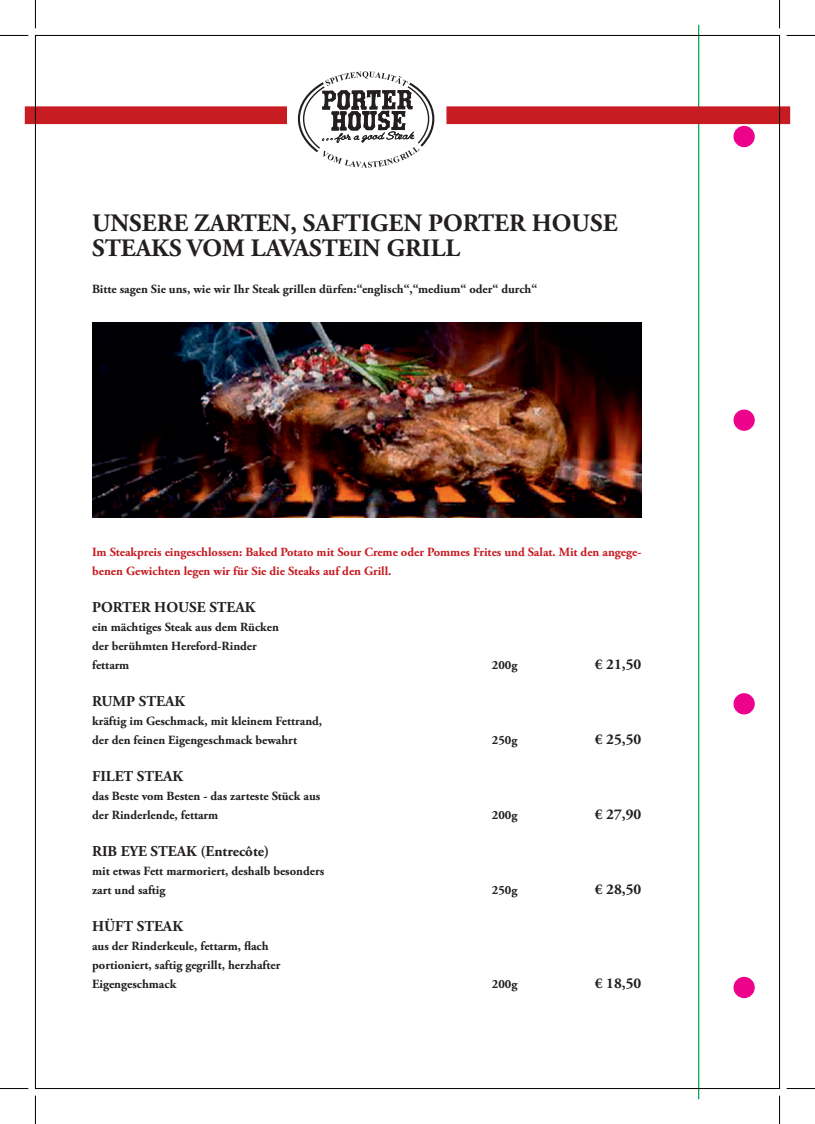
<style>
.page{position:relative;width:815px;height:1124px;background:#fff}
.page>*{position:absolute;margin:0;border:0;box-sizing:border-box;transform-origin:0 0}
.t1{font:700 25px/25px "Adobe Garamond Pro";color:#231f20}
.t2{font:700 15px "Adobe Garamond Pro";color:#231f20}
.t3{font:700 12.5px/18.8px "Adobe Garamond Pro";color:#231f20}
.t4{font:700 12.5px/18.8px "Adobe Garamond Pro";color:#c61c22}
</style>
<div class="page">
<div style="left:734px;top:126px;width:20px;height:20px;background:#ed028c;border-radius:50%"></div>
<div style="left:733px;top:126px;width:22px;height:21px;border:1px solid #ed028c;border-radius:50%"></div>
<div style="left:734px;top:410px;width:20px;height:20px;background:#ed028c;border-radius:50%"></div>
<div style="left:733px;top:409px;width:22px;height:22px;border:1px solid #ed028c;border-radius:50%"></div>
<div style="left:734px;top:693px;width:20px;height:20px;background:#ed028c;border-radius:50%"></div>
<div style="left:733px;top:693px;width:22px;height:21px;border:1px solid #ed028c;border-radius:50%"></div>
<div style="left:734px;top:977px;width:20px;height:20px;background:#ed028c;border-radius:50%"></div>
<div style="left:733px;top:976px;width:22px;height:21px;border:1px solid #ed028c;border-radius:50%"></div>
<hr style="left:698px;top:25px;width:1px;height:1073px;background:#00a54f">
<div style="left:25px;top:106px;width:262px;height:18px;background:#c61c22;border:1px solid #c61c22"></div>
<div style="left:446px;top:106px;width:344px;height:18px;background:#c61c22;border:1px solid #c61c22"></div>
<svg style="left:298px;top:71px;width:136px;height:97px"></svg>
<img style="left:92px;top:322px;width:549px;height:195px">
<svg style="left:0;top:1088px;width:28px;height:1px"></svg>
<svg style="left:0;top:35px;width:28px;height:1px"></svg>
<svg style="left:787px;top:1088px;width:28px;height:1px"></svg>
<svg style="left:787px;top:35px;width:28px;height:1px"></svg>
<svg style="left:35px;top:1095px;width:1px;height:28px"></svg>
<svg style="left:779px;top:1095px;width:1px;height:28px"></svg>
<svg style="left:35px;top:0;width:1px;height:28px"></svg>
<svg style="left:779px;top:0;width:1px;height:28px"></svg>
<h1 class="t1" style="left:92px;top:211px;width:527px">UNSERE ZARTEN, SAFTIGEN PORTER HOUSE<br>STEAKS VOM LAVASTEIN GRILL</h1>
<p class="t3" style="left:92px;top:280px;width:447px">Bitte sagen Sie uns, wie wir Ihr Steak grillen dürfen:“englisch“,“medium“ oder“ durch“</p>
<p class="t4" style="left:92px;top:543px;width:551px">Im Steakpreis eingeschlossen: Baked Potato mit Sour Creme oder Pommes Frites und Salat. Mit den angege&shy;benen Gewichten legen wir für Sie die Steaks auf den Grill.</p>
<p class="t2" style="left:92px;top:598px;width:165px">PORTER HOUSE STEAK</p>
<p class="t3" style="left:92px;top:618px;width:188px">ein mächtiges Steak aus dem Rücken der berühmten Hereford-Rinder fettarm</p>
<p class="t3" style="left:492px;top:655px;width:27px">200g</p>
<p class="t2" style="left:595px;top:655px;width:48px">€ 21,50</p>
<p class="t2" style="left:92px;top:692px;width:95px">RUMP STEAK</p>
<p class="t3" style="left:92px;top:711px;width:232px">kräftig im Geschmack, mit kleinem Fettrand, der den feinen Eigengeschmack bewahrt</p>
<p class="t2" style="left:92px;top:767px;width:92px">FILET STEAK</p>
<p class="t3" style="left:92px;top:786px;width:230px">das Beste vom Besten - das zarteste Stück aus der Rinderlende, fettarm</p>
<p class="t2" style="left:92px;top:842px;width:179px">RIB EYE STEAK (Entrecôte)</p>
<p class="t3" style="left:92px;top:861px;width:234px">mit etwas Fett marmoriert, deshalb besonders zart und saftig</p>
<p class="t2" style="left:92px;top:917px;width:92px">HÜFT STEAK</p>
<p class="t3" style="left:92px;top:936px;width:190px">aus der Rinderkeule, fettarm, flach portioniert, saftig gegrillt, herzhafter<br>Eigengeschmack</p>
<p class="t3" style="left:492px;top:730px;width:27px">250g</p>
<p class="t2" style="left:595px;top:730px;width:48px">€ 25,50</p>
<p class="t3" style="left:492px;top:805px;width:27px">200g</p>
<p class="t2" style="left:595px;top:805px;width:48px">€ 27,90</p>
<p class="t3" style="left:492px;top:880px;width:27px">250g</p>
<p class="t2" style="left:595px;top:880px;width:48px">€ 28,50</p>
<p class="t3" style="left:492px;top:974px;width:27px">200g</p>
<p class="t2" style="left:595px;top:973px;width:48px">€ 18,50</p>
</div>
